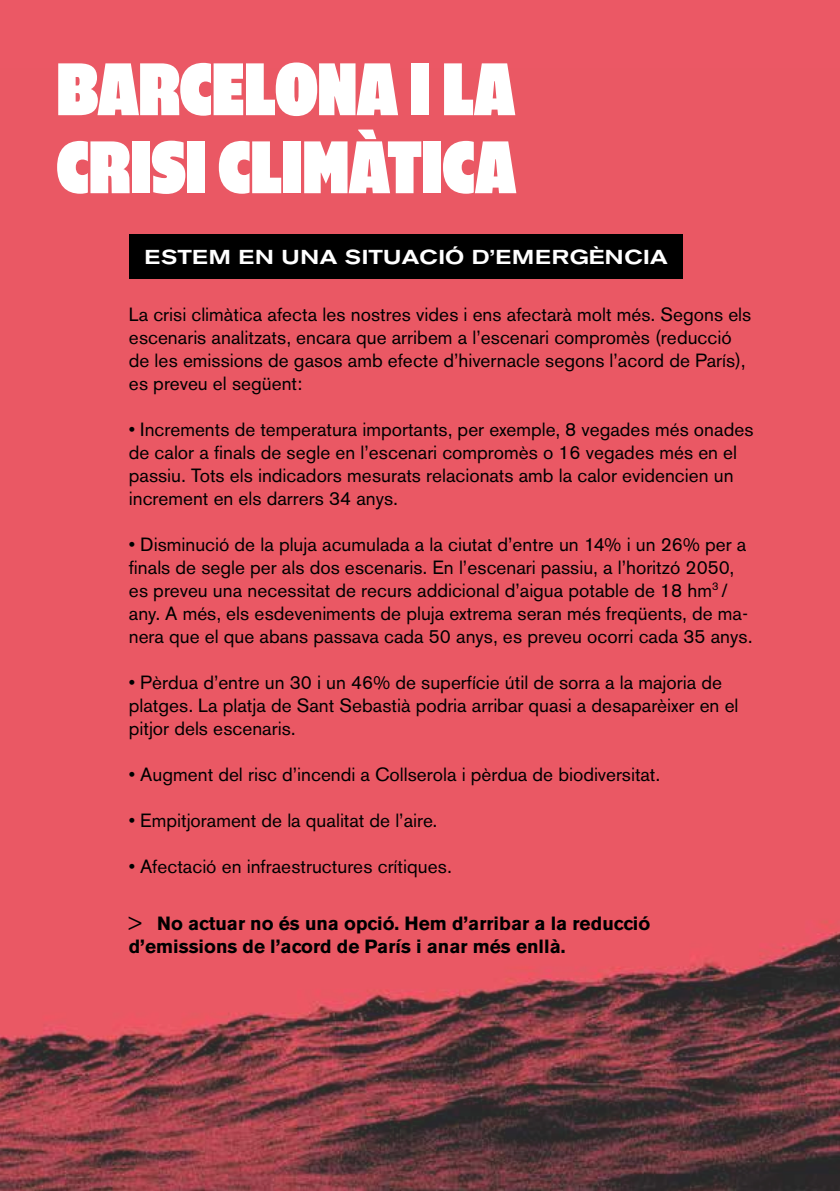
<style>
.page{position:relative;width:840px;height:1191px;background:#fff}
.page>*{position:absolute;margin:0;border:0;box-sizing:border-box;transform-origin:0 0}
.t1{font:condensed 74px/78px "Okay";color:#fff}
.t2{font:500 expanded 20px "Akzidenz Grotesk BE";letter-spacing:.04em;color:#fff}
.t3{font:19px/23px "Akzidenz Grotesk BE";color:#000}
.t4{font:700 19px/23px "Akzidenz Grotesk BE";color:#000}
.s1{font-weight:400}
</style>
<div class="page">
<div style="left:0;top:0;width:839px;height:1191px;background:#ea5864"></div>
<img style="left:0;top:234px;width:839px;height:957px">
<div style="left:129px;top:234px;width:552px;height:45px;background:#000"></div>
<h2 class="t1" style="left:57px;top:47px;width:461px">BARCELONA I LA<br>CRISI CLIMÀTICA</h2>
<h3 class="t2" style="left:144px;top:245px;width:524px">ESTEM EN UNA SITUACIÓ D’EMERGÈNCIA</h3>
<p class="t3" style="left:129px;top:302px;width:623px">La crisi climàtica afecta les nostres vides i ens afectarà molt més. Segons els escenaris analitzats, encara que arribem a l’escenari compromès (reducció de les emissions de gasos amb efecte d’hivernacle segons l’acord de París), es preveu el següent:</p>
<p class="t3" style="left:129px;top:417px;width:626px">• Increments de temperatura importants, per exemple, 8 vegades més onades de calor a finals de segle en l’escenari compromès o 16 vegades més en el passiu. Tots els indicadors mesurats relacionats amb la calor evidencien un increment en els darrers 34 anys.</p>
<p class="t3" style="left:129px;top:532px;width:624px">• Disminució de la pluja acumulada a la ciutat d’entre un 14% i un 26% per a finals de segle per als dos escenaris. En l’escenari passiu, a l’horitzó 2050, es preveu una necessitat de recurs addicional d’aigua potable de 18 hm<sup>3</sup> / any. A més, els esdeveniments de pluja extrema seran més freqüents, de ma&shy;nera que el que abans passava cada 50 anys, es preveu ocorri cada 35 anys.</p>
<p class="t3" style="left:129px;top:670px;width:611px">• Pèrdua d’entre un 30 i un 46% de superfície útil de sorra a la majoria de platges. La platja de Sant Sebastià podria arribar quasi a desaparèixer en el pitjor dels escenaris.</p>
<p class="t3" style="left:129px;top:762px;width:532px">• Augment del risc d’incendi a Collserola i pèrdua de biodiversitat.</p>
<p class="t3" style="left:129px;top:808px;width:310px">• Empitjorament de la qualitat de l’aire.</p>
<p class="t3" style="left:129px;top:854px;width:324px">• Afectació en infraestructures crítiques.</p>
<p class="t4" style="left:129px;top:912px;width:522px"><span class="s1">&gt;</span> No actuar no és una opció. Hem d’arribar a la reducció d’emissions de l’acord de París i anar més enllà.</p>
</div>
